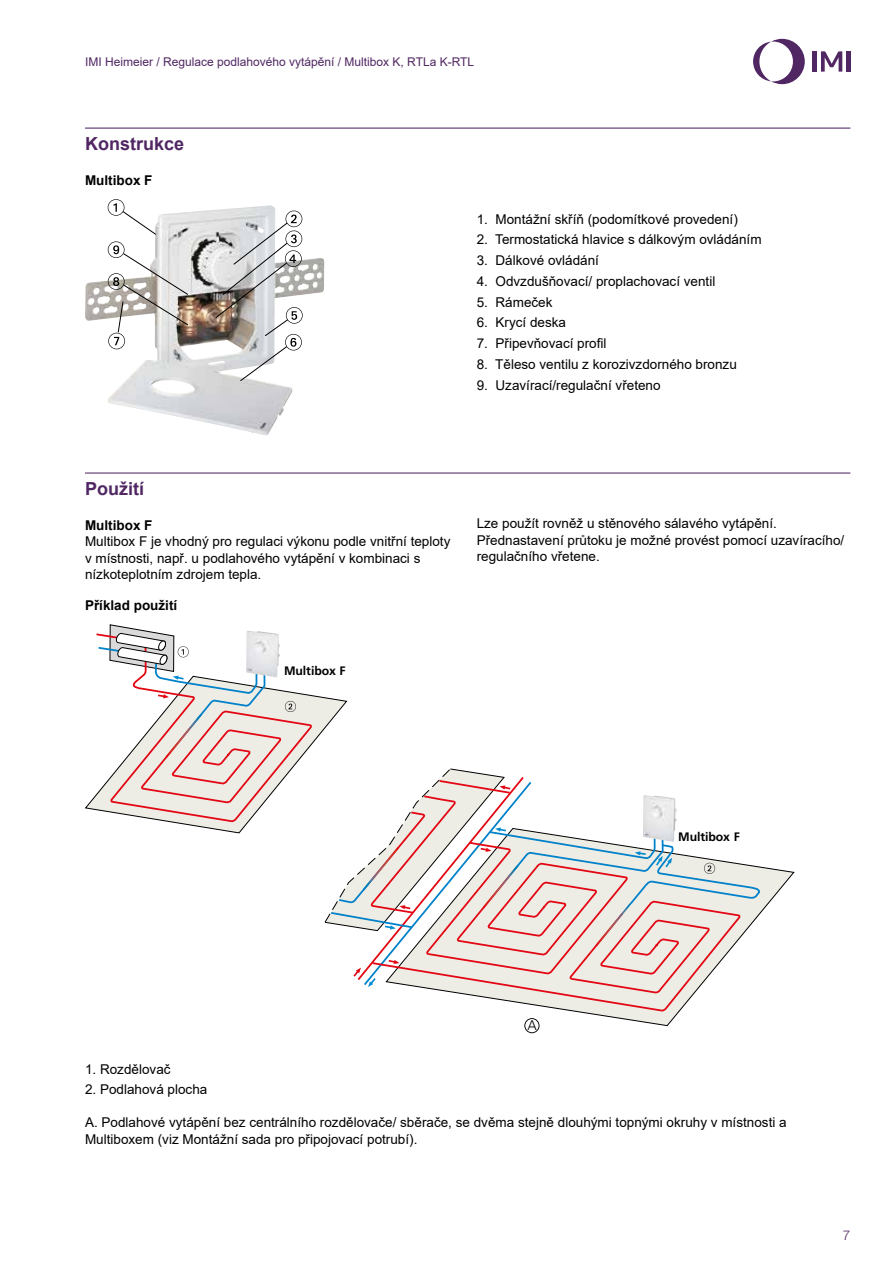
<style>
.page{position:relative;width:893px;height:1263px;background:#fff}
.page>*{position:absolute;margin:0;border:0;box-sizing:border-box;transform-origin:0 0}
.t1{font:700 18px "Arial";color:#502763}
.t2{font:300 13.95px "Frutiger";color:#000}
.t3{font:13.5px/16.5px "Arial";color:#000}
.t4{font:700 13.5px "Arial";color:#000}
.t5{font:300 13.5px "Helvetica Neue LTW1 G";color:#502763}
.t6{font:700 12.3px "Frutiger";letter-spacing:-.005em;color:#000}
.t7{font:12px "Arial";color:#502763}
</style>
<div class="page">
<svg style="left:753px;top:39px;width:52px;height:45px"></svg>
<hr style="left:813px;top:51px;width:4px;height:21px;background:#502763">
<hr style="left:846px;top:51px;width:4px;height:21px;background:#502763">
<svg style="left:821px;top:51px;width:21px;height:21px"></svg>
<hr style="left:85px;top:128px;width:765px;height:1px;background:#502763">
<hr style="left:85px;top:472px;width:765px;height:2px;background:#502763">
<img style="left:85px;top:205px;width:239px;height:231px">
<svg style="left:108px;top:199px;width:81px;height:150px"></svg>
<svg style="left:214px;top:211px;width:89px;height:171px"></svg>
<svg style="left:761px;top:866px;width:34px;height:47px"></svg>
<svg style="left:84px;top:624px;width:677px;height:409px"></svg>
<p class="t7" style="left:85px;top:54px;width:391px">IMI Heimeier / Regulace podlahového vytápění / Multibox K, RTLa K-RTL</p>
<h1 class="t1" style="left:85px;top:131px;width:101px">Konstrukce</h1>
<p class="t4" style="left:85px;top:171px;width:69px">Multibox F</p>
<p class="t3" style="left:477px;top:211px;width:263px">1. Montážní skříň (podomítkové provedení)</p>
<p class="t3" style="left:477px;top:231px;width:286px">2. Termostatická hlavice s dálkovým ovládáním</p>
<p class="t3" style="left:477px;top:252px;width:124px">3. Dálkové ovládání</p>
<p class="t3" style="left:477px;top:273px;width:240px">4. Odvzdušňovací/ proplachovací ventil</p>
<p class="t3" style="left:477px;top:294px;width:77px">5. Rámeček</p>
<p class="t3" style="left:477px;top:314px;width:91px">6. Krycí deska</p>
<p class="t3" style="left:477px;top:335px;width:131px">7. Připevňovací profil</p>
<p class="t3" style="left:477px;top:356px;width:262px">8. Těleso ventilu z korozivzdorného bronzu</p>
<p class="t3" style="left:477px;top:377px;width:185px">9. Uzavírací/regulační vřeteno</p>
<h1 class="t1" style="left:85px;top:476px;width:61px">Použití</h1>
<p class="t4" style="left:85px;top:516px;width:69px">Multibox F</p>
<p class="t3" style="left:85px;top:533px;width:367px">Multibox F je vhodný pro regulaci výkonu podle vnitřní teploty v místnosti, např. u podlahového vytápění v kombinaci s nízkoteplotním zdrojem tepla.</p>
<p class="t4" style="left:85px;top:596px;width:94px">Příklad použití</p>
<p class="t6" style="left:284px;top:663px;width:63px">Multibox F</p>
<p class="t3" style="left:477px;top:515px;width:369px">Lze použít rovněž u stěnového sálavého vytápění.<br>Přednastavení průtoku je možné provést pomocí uzavíracího/ regulačního vřetene.</p>
<p class="t6" style="left:678px;top:830px;width:63px">Multibox F</p>
<p class="t2" style="left:528px;top:1017px;width:11px">A</p>
<p class="t3" style="left:85px;top:1060px;width:87px">1. Rozdělovač</p>
<p class="t3" style="left:85px;top:1081px;width:124px">2. Podlahová plocha</p>
<p class="t3" style="left:85px;top:1114px;width:703px">A. Podlahové vytápění bez centrálního rozdělovače/ sběrače, se dvěma stejně dlouhými topnými okruhy v místnosti a<br>Multiboxem (viz Montážní sada pro připojovací potrubí).</p>
<p class="t5" style="left:843px;top:1226px;width:9px">7</p>
</div>
